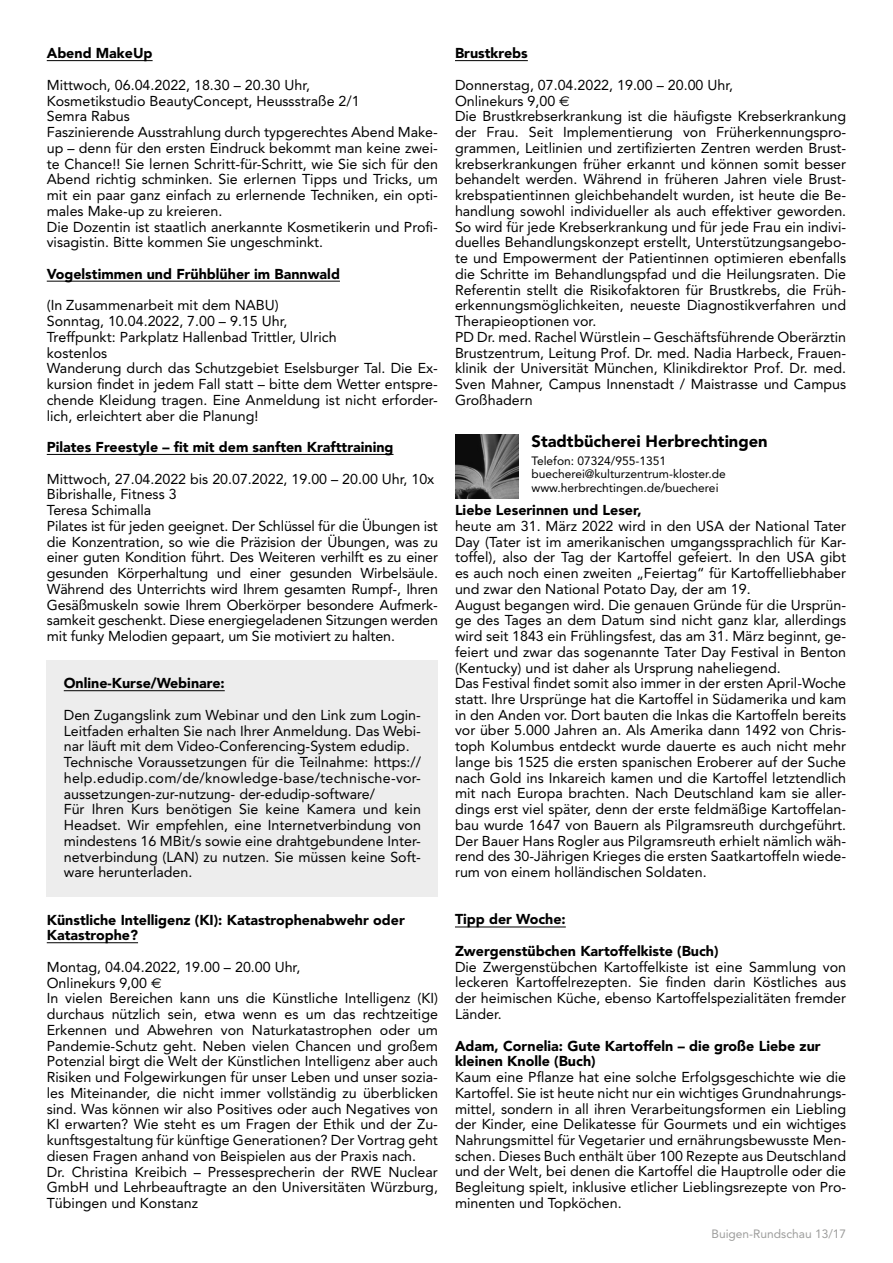
<style>
.page{position:relative;width:893px;height:1263px;background:#fff}
.page>*{position:absolute;margin:0;border:0;box-sizing:border-box;transform-origin:0 0}
.t1{font:900 16.5px "Avenir";color:#000}
.t2{font:14.25px/15.8px "Avenir";color:#000}
.t3{font:900 14.25px/15.8px "Avenir";color:#000}
.t4{font:12px/13.5px "Avenir";color:#000}
.t5{font:12px "Avenir";color:#9d9d9c}
.s1{font-family:"Euro Sans"}
</style>
<div class="page">
<div style="left:47px;top:660px;width:391px;height:236px;background:#ededed"></div>
<hr style="left:47px;top:60px;width:106px;height:1px;background:#000">
<hr style="left:47px;top:281px;width:293px;height:1px;background:#000">
<hr style="left:47px;top:454px;width:346px;height:1px;background:#000">
<hr style="left:64px;top:690px;width:161px;height:1px;background:#000">
<hr style="left:47px;top:942px;width:91px;height:1px;background:#000">
<hr style="left:455px;top:60px;width:73px;height:1px;background:#000">
<hr style="left:455px;top:927px;width:111px;height:1px;background:#000">
<img style="left:455px;top:434px;width:64px;height:64px">
<p class="t3" style="left:47px;top:45px;width:107px">Abend MakeUp</p>
<p class="t2" style="left:47px;top:77px;width:393px">Mittwoch, 06.04.2022, 18.30 – 20.30 Uhr,<br>Kosmetikstudio BeautyConcept, Heussstraße 2/1<br>Semra Rabus<br>Faszinierende Ausstrahlung durch typgerechtes Abend Make&shy;up – denn für den ersten Eindruck bekommt man keine zwei&shy;te Chance!! Sie lernen Schritt-für-Schritt, wie Sie sich für den Abend richtig schminken. Sie erlernen Tipps und Tricks, um mit ein paar ganz einfach zu erlernende Techniken, ein opti&shy;males Make-up zu kreieren.<br>Die Dozentin ist staatlich anerkannte Kosmetikerin und Profi&shy;visagistin. Bitte kommen Sie ungeschminkt.</p>
<p class="t3" style="left:47px;top:266px;width:295px">Vogelstimmen und Frühblüher im Bannwald</p>
<p class="t2" style="left:47px;top:297px;width:393px">(In Zusammenarbeit mit dem NABU)<br>Sonntag, 10.04.2022, 7.00 – 9.15 Uhr,<br>Treffpunkt: Parkplatz Hallenbad Trittler, Ulrich<br>kostenlos<br>Wanderung durch das Schutzgebiet Eselsburger Tal. Die Ex&shy;kursion findet in jedem Fall statt – bitte dem Wetter entspre&shy;chende Kleidung tragen. Eine Anmeldung ist nicht erforder&shy;lich, erleichtert aber die Planung!</p>
<p class="t3" style="left:47px;top:439px;width:348px">Pilates Freestyle – fit mit dem sanften Krafttraining</p>
<p class="t2" style="left:47px;top:471px;width:393px">Mittwoch, 27.04.2022 bis 20.07.2022, 19.00 – 20.00 Uhr, 10x Bibrishalle, Fitness 3<br>Teresa Schimalla<br>Pilates ist für jeden geeignet. Der Schlüssel für die Übungen ist die Konzentration, so wie die Präzision der Übungen, was zu einer guten Kondition führt. Des Weiteren verhilft es zu einer gesunden Körperhaltung und einer gesunden Wirbelsäule.<br>Während des Unterrichts wird Ihrem gesamten Rumpf-, Ihren Gesäßmuskeln sowie Ihrem Oberkörper besondere Aufmerk&shy;samkeit geschenkt. Diese energiegeladenen Sitzungen werden mit funky Melodien gepaart, um Sie motiviert zu halten.</p>
<p class="t3" style="left:64px;top:675px;width:162px">Online-Kurse/Webinare:</p>
<p class="t2" style="left:64px;top:707px;width:359px">Den Zugangslink zum Webinar und den Link zum Login-Leitfaden erhalten Sie nach Ihrer Anmeldung. Das Webi&shy;nar läuft mit dem Video-Conferencing-System edudip.<br>Technische Voraussetzungen für die Teilnahme: https:// help.edudip.com/de/knowledge-base/technische-vor&shy;aussetzungen-zur-nutzung- der-edudip-software/<br>Für Ihren Kurs benötigen Sie keine Kamera und kein Headset. Wir empfehlen, eine Internetverbindung von mindestens 16 MBit/s sowie eine drahtgebundene Inter&shy;netverbindung (LAN) zu nutzen. Sie müssen keine Soft&shy;ware herunterladen.</p>
<p class="t3" style="left:47px;top:911px;width:360px">Künstliche Intelligenz (KI): Katastrophenabwehr oder<br>Katastrophe?</p>
<p class="t2" style="left:47px;top:959px;width:393px">Montag, 04.04.2022, 19.00 – 20.00 Uhr,<br>Onlinekurs 9,00 <span class="s1">E<br></span>In vielen Bereichen kann uns die Künstliche Intelligenz (KI) durchaus nützlich sein, etwa wenn es um das rechtzeitige Erkennen und Abwehren von Naturkatastrophen oder um Pandemie-Schutz geht. Neben vielen Chancen und großem Potenzial birgt die Welt der Künstlichen Intelligenz aber auch Risiken und Folgewirkungen für unser Leben und unser sozia&shy;les Miteinander, die nicht immer vollständig zu überblicken sind. Was können wir also Positives oder auch Negatives von KI erwarten? Wie steht es um Fragen der Ethik und der Zu&shy;kunftsgestaltung für künftige Generationen? Der Vortrag geht diesen Fragen anhand von Beispielen aus der Praxis nach.<br>Dr. Christina Kreibich – Pressesprecherin der RWE Nuclear GmbH und Lehrbeauftragte an den Universitäten Würzburg, Tübingen und Konstanz</p>
<p class="t3" style="left:455px;top:45px;width:74px">Brustkrebs</p>
<p class="t2" style="left:455px;top:77px;width:393px">Donnerstag, 07.04.2022, 19.00 – 20.00 Uhr,<br>Onlinekurs 9,00 <span class="s1">E<br></span>Die Brustkrebserkrankung ist die häufigste Krebserkrankung der Frau. Seit Implementierung von Früherkennungspro&shy;grammen, Leitlinien und zertifizierten Zentren werden Brust&shy;krebserkrankungen früher erkannt und können somit besser behandelt werden. Während in früheren Jahren viele Brust&shy;krebspatientinnen gleichbehandelt wurden, ist heute die Be&shy;handlung sowohl individueller als auch effektiver geworden.<br>So wird für jede Krebserkrankung und für jede Frau ein indivi&shy;duelles Behandlungskonzept erstellt, Unterstützungsangebo&shy;te und Empowerment der Patientinnen optimieren ebenfalls die Schritte im Behandlungspfad und die Heilungsraten. Die Referentin stellt die Risikofaktoren für Brustkrebs, die Früh&shy;erkennungsmöglichkeiten, neueste Diagnostikverfahren und Therapieoptionen vor.<br>PD Dr. med. Rachel Würstlein – Geschäftsführende Oberärztin Brustzentrum, Leitung Prof. Dr. med. Nadia Harbeck, Frauen&shy;klinik der Universität München, Klinikdirektor Prof. Dr. med.<br>Sven Mahner, Campus Innenstadt / Maistrasse und Campus Großhadern</p>
<p class="t1" style="left:531px;top:431px;width:238px">Stadtbücherei Herbrechtingen</p>
<p class="t4" style="left:531px;top:454px;width:196px">Telefon: 07324/955-1351 buecherei@kulturzentrum-kloster.de www.herbrechtingen.de/buecherei</p>
<p class="t3" style="left:455px;top:502px;width:188px">Liebe Leserinnen und Leser,</p>
<p class="t2" style="left:455px;top:518px;width:393px">heute am 31. März 2022 wird in den USA der National Tater Day (Tater ist im amerikanischen umgangssprachlich für Kar&shy;toffel), also der Tag der Kartoffel gefeiert. In den USA gibt es auch noch einen zweiten „Feiertag“ für Kartoffelliebhaber und zwar den National Potato Day, der am 19.<br>August begangen wird. Die genauen Gründe für die Ursprün&shy;ge des Tages an dem Datum sind nicht ganz klar, allerdings wird seit 1843 ein Frühlingsfest, das am 31. März beginnt, ge&shy;feiert und zwar das sogenannte Tater Day Festival in Benton (Kentucky) und ist daher als Ursprung naheliegend.<br>Das Festival findet somit also immer in der ersten April-Woche statt. Ihre Ursprünge hat die Kartoffel in Südamerika und kam in den Anden vor. Dort bauten die Inkas die Kartoffeln bereits vor über 5.000 Jahren an. Als Amerika dann 1492 von Chris&shy;toph Kolumbus entdeckt wurde dauerte es auch nicht mehr lange bis 1525 die ersten spanischen Eroberer auf der Suche nach Gold ins Inkareich kamen und die Kartoffel letztendlich mit nach Europa brachten. Nach Deutschland kam sie aller&shy;dings erst viel später, denn der erste feldmäßige Kartoffelan&shy;bau wurde 1647 von Bauern als Pilgramsreuth durchgeführt.<br>Der Bauer Hans Rogler aus Pilgramsreuth erhielt nämlich wäh&shy;rend des 30-Jährigen Krieges die ersten Saatkartoffeln wiede&shy;rum von einem holländischen Soldaten.</p>
<p class="t3" style="left:455px;top:911px;width:112px">Tipp der Woche:</p>
<p class="t3" style="left:455px;top:943px;width:265px">Zwergenstübchen Kartoffelkiste (Buch)</p>
<p class="t2" style="left:455px;top:959px;width:393px;text-align:justify">Die Zwergenstübchen Kartoffelkiste ist eine Sammlung von leckeren Kartoffelrezepten. Sie finden darin Köstliches aus der heimischen Küche, ebenso Kartoffelspezialitäten fremder Länder.</p>
<p class="t3" style="left:455px;top:1037px;width:367px">Adam, Cornelia: Gute Kartoffeln – die große Liebe zur kleinen Knolle (Buch)</p>
<p class="t2" style="left:455px;top:1069px;width:393px;text-align:justify">Kaum eine Pflanze hat eine solche Erfolgsgeschichte wie die Kartoffel. Sie ist heute nicht nur ein wichtiges Grundnahrungs&shy;mittel, sondern in all ihren Verarbeitungsformen ein Liebling der Kinder, eine Delikatesse für Gourmets und ein wichtiges Nahrungsmittel für Vegetarier und ernährungsbewusste Men&shy;schen. Dieses Buch enthält über 100 Rezepte aus Deutschland und der Welt, bei denen die Kartoffel die Hauptrolle oder die Begleitung spielt, inklusive etlicher Lieblingsrezepte von Pro&shy;minenten und Topköchen.</p>
<p class="t5" style="left:711px;top:1227px;width:136px">Buigen-Rundschau 13/17</p>
</div>
